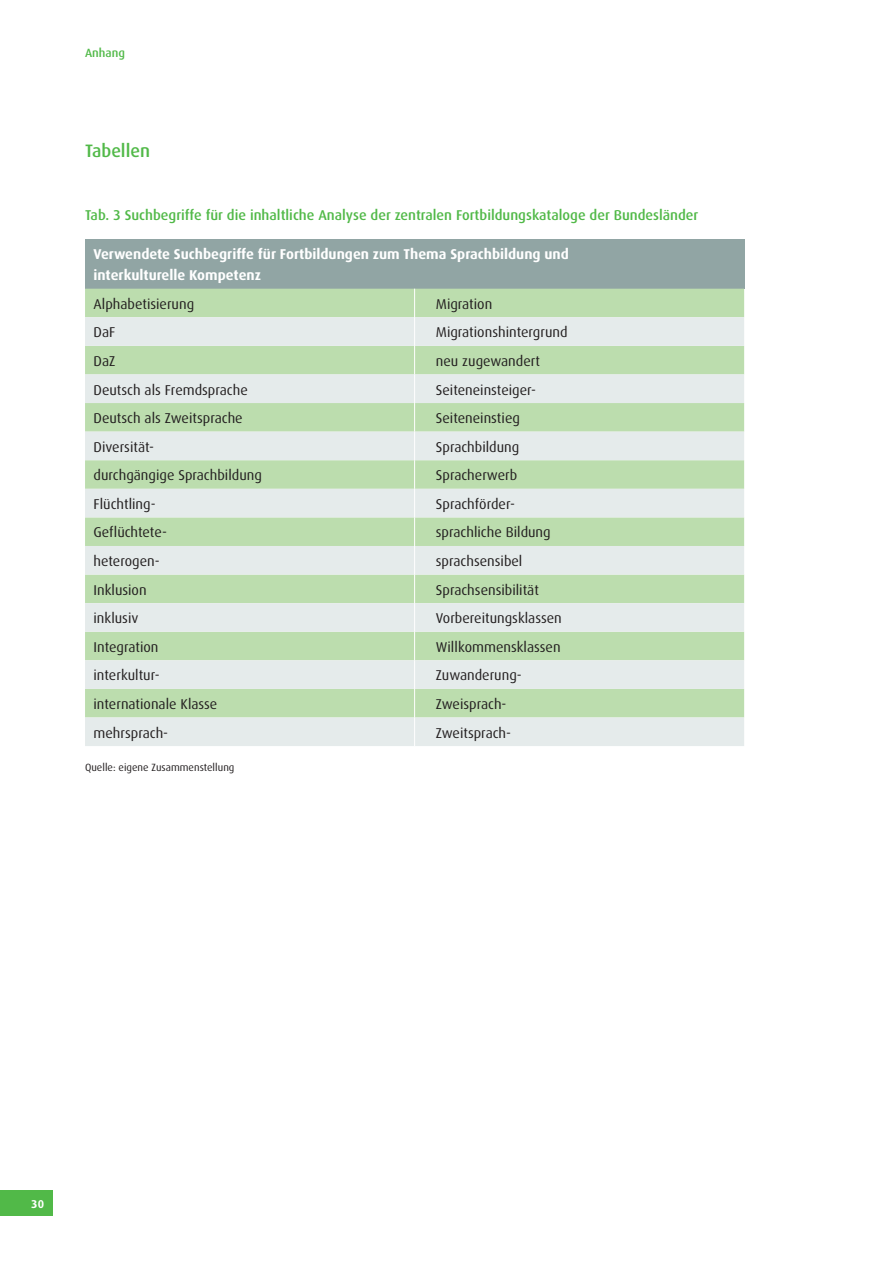
<style>
.page{position:relative;width:893px;height:1263px;background:#fff}
.page>*{position:absolute;margin:0;border:0;box-sizing:border-box;transform-origin:0 0}
.t1{font:500 18px "Dax CE";color:#51b948}
.t2{font:14.25px "Dax CE";color:#231f20}
.t3{font:500 14.25px "Dax CE";color:#51b948}
.t4{font:700 14.25px/21px "Dax CE";color:#fff}
.t5{font:500 12px "Dax CE";color:#51b948}
.t6{font:700 11.4px "Dax CE";color:#fff}
.t7{font:10.5px "Dax CE";color:#231f20}
</style>
<div class="page">
<div style="left:0;top:1191px;width:53px;height:25px;background:#51b948"></div>
<div style="left:85px;top:239px;width:659px;height:50px;background:#91a5a4"></div>
<svg style="left:85px;top:289px;width:659px;height:457px;background:#d0e4cc"></svg>
<p class="t5" style="left:85px;top:45px;width:41px">Anhang</p>
<p class="t1" style="left:85px;top:139px;width:67px">Tabellen</p>
<p class="t3" style="left:85px;top:206px;width:615px">Tab. 3 Suchbegriffe für die inhaltliche Analyse der zentralen Fortbildungskataloge der Bundesländer</p>
<p class="t4" style="left:94px;top:243px;width:477px">Verwendete Suchbegriffe für Fortbildungen zum Thema Sprachbildung und interkulturelle Kompetenz</p>
<p class="t2" style="left:94px;top:295px;width:102px">Alphabetisierung</p>
<p class="t2" style="left:436px;top:295px;width:58px">Migration</p>
<p class="t2" style="left:94px;top:323px;width:23px">DaF</p>
<p class="t2" style="left:436px;top:323px;width:133px">Migrationshintergrund</p>
<p class="t2" style="left:94px;top:352px;width:23px">DaZ</p>
<p class="t2" style="left:436px;top:352px;width:106px">neu zugewandert</p>
<p class="t2" style="left:94px;top:380px;width:156px">Deutsch als Fremdsprache</p>
<p class="t2" style="left:436px;top:380px;width:102px">Seiteneinsteiger-</p>
<p class="t2" style="left:94px;top:409px;width:151px">Deutsch als Zweitsprache</p>
<p class="t2" style="left:436px;top:409px;width:86px">Seiteneinstieg</p>
<p class="t2" style="left:94px;top:438px;width:62px">Diversität-</p>
<p class="t2" style="left:436px;top:438px;width:85px">Sprachbildung</p>
<p class="t2" style="left:94px;top:466px;width:170px">durchgängige Sprachbildung</p>
<p class="t2" style="left:436px;top:466px;width:83px">Spracherwerb</p>
<p class="t2" style="left:94px;top:495px;width:64px">Flüchtling-</p>
<p class="t2" style="left:436px;top:495px;width:81px">Sprachförder-</p>
<p class="t2" style="left:94px;top:523px;width:75px">Geflüchtete-</p>
<p class="t2" style="left:436px;top:523px;width:116px">sprachliche Bildung</p>
<p class="t2" style="left:94px;top:552px;width:68px">heterogen-</p>
<p class="t2" style="left:436px;top:552px;width:88px">sprachsensibel</p>
<p class="t2" style="left:94px;top:581px;width:55px">Inklusion</p>
<p class="t2" style="left:436px;top:581px;width:105px">Sprachsensibilität</p>
<p class="t2" style="left:94px;top:609px;width:46px">inklusiv</p>
<p class="t2" style="left:436px;top:609px;width:127px">Vorbereitungsklassen</p>
<p class="t2" style="left:94px;top:638px;width:66px">Integration</p>
<p class="t2" style="left:436px;top:638px;width:126px">Willkommensklassen</p>
<p class="t2" style="left:94px;top:666px;width:68px">interkultur-</p>
<p class="t2" style="left:436px;top:666px;width:87px">Zuwanderung-</p>
<p class="t2" style="left:94px;top:695px;width:125px">internationale Klasse</p>
<p class="t2" style="left:436px;top:695px;width:72px">Zweisprach-</p>
<p class="t2" style="left:94px;top:724px;width:76px">mehrsprach-</p>
<p class="t2" style="left:436px;top:724px;width:77px">Zweitsprach-</p>
<p class="t7" style="left:85px;top:760px;width:151px">Quelle: eigene Zusammenstellung</p>
<p class="t6" style="left:31px;top:1196px;width:14px">30</p>
</div>
